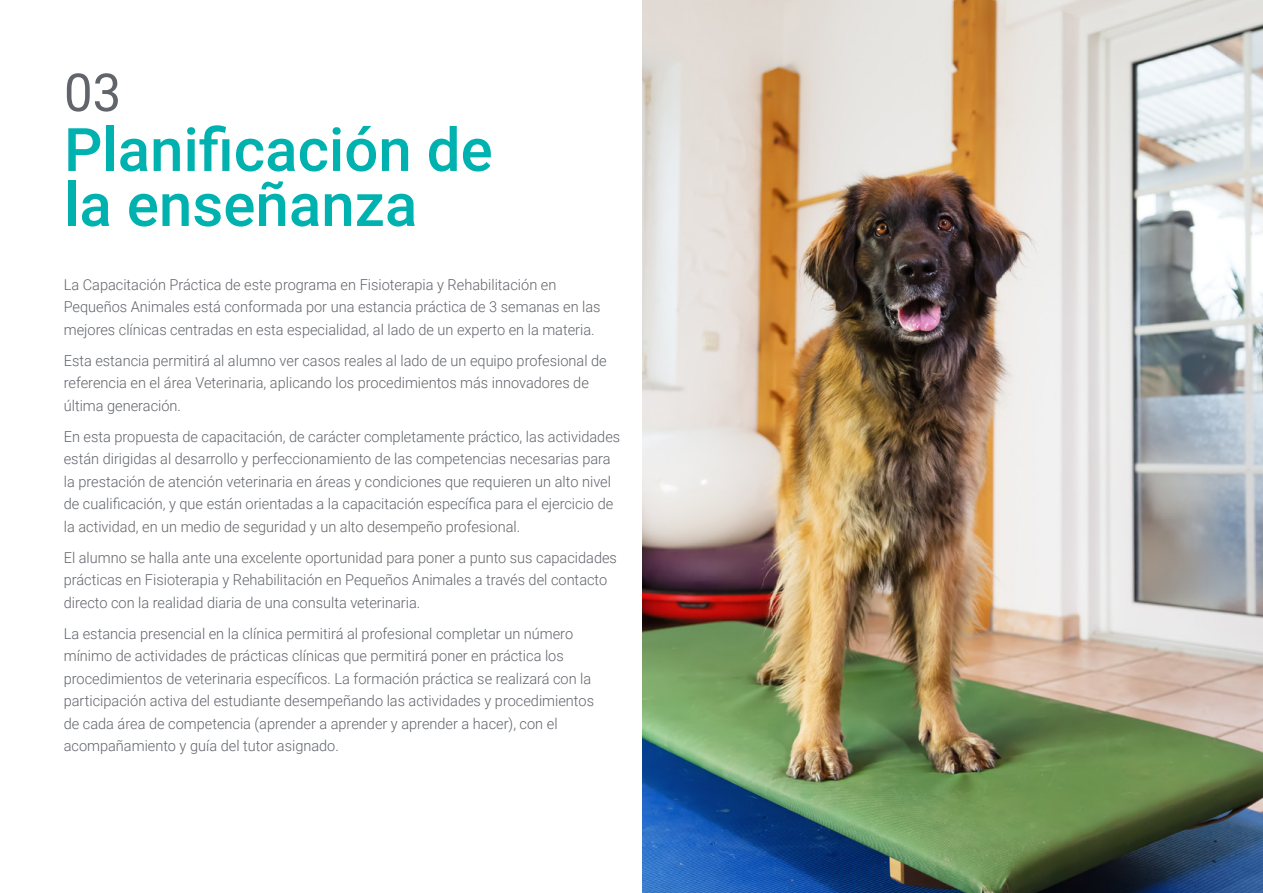
<style>
.page{position:relative;width:1263px;height:893px;background:#fff}
.page>*{position:absolute;margin:0;border:0;box-sizing:border-box;transform-origin:0 0}
.t1{font:500 60px/55.1px "Roboto";color:#00b2af}
.t2{font:52.5px "Roboto";color:#61646a}
.t3{font:300 15px/22.5px "Roboto";color:#61646a}
</style>
<div class="page">
<img style="left:642px;top:0;width:621px;height:893px">
<h2 class="t2" style="left:64px;top:56px;width:59px">03</h2>
<h1 class="t1" style="left:64px;top:120px;width:430px">Planificación de la enseñanza</h1>
<p class="t3" style="left:64px;top:272px;width:538px">La Capacitación Práctica de este programa en Fisioterapia y Rehabilitación en<br>Pequeños Animales está conformada por una estancia práctica de 3 semanas en las mejores clínicas centradas en esta especialidad, al lado de un experto en la materia.</p>
<p class="t3" style="left:64px;top:348px;width:544px">Esta estancia permitirá al alumno ver casos reales al lado de un equipo profesional de referencia en el área Veterinaria, aplicando los procedimientos más innovadores de última generación.</p>
<p class="t3" style="left:64px;top:424px;width:558px">En esta propuesta de capacitación, de carácter completamente práctico, las actividades están dirigidas al desarrollo y perfeccionamiento de las competencias necesarias para la prestación de atención veterinaria en áreas y condiciones que requieren un alto nivel de cualificación, y que están orientadas a la capacitación específica para el ejercicio de la actividad, en un medio de seguridad y un alto desempeño profesional.</p>
<p class="t3" style="left:64px;top:545px;width:555px">El alumno se halla ante una excelente oportunidad para poner a punto sus capacidades prácticas en Fisioterapia y Rehabilitación en Pequeños Animales a través del contacto directo con la realidad diaria de una consulta veterinaria.</p>
<p class="t3" style="left:64px;top:621px;width:532px">La estancia presencial en la clínica permitirá al profesional completar un número mínimo de actividades de prácticas clínicas que permitirá poner en práctica los procedimientos de veterinaria específicos. La formación práctica se realizará con la participación activa del estudiante desempeñando las actividades y procedimientos de cada área de competencia (aprender a aprender y aprender a hacer), con el acompañamiento y guía del tutor asignado.</p>
</div>
